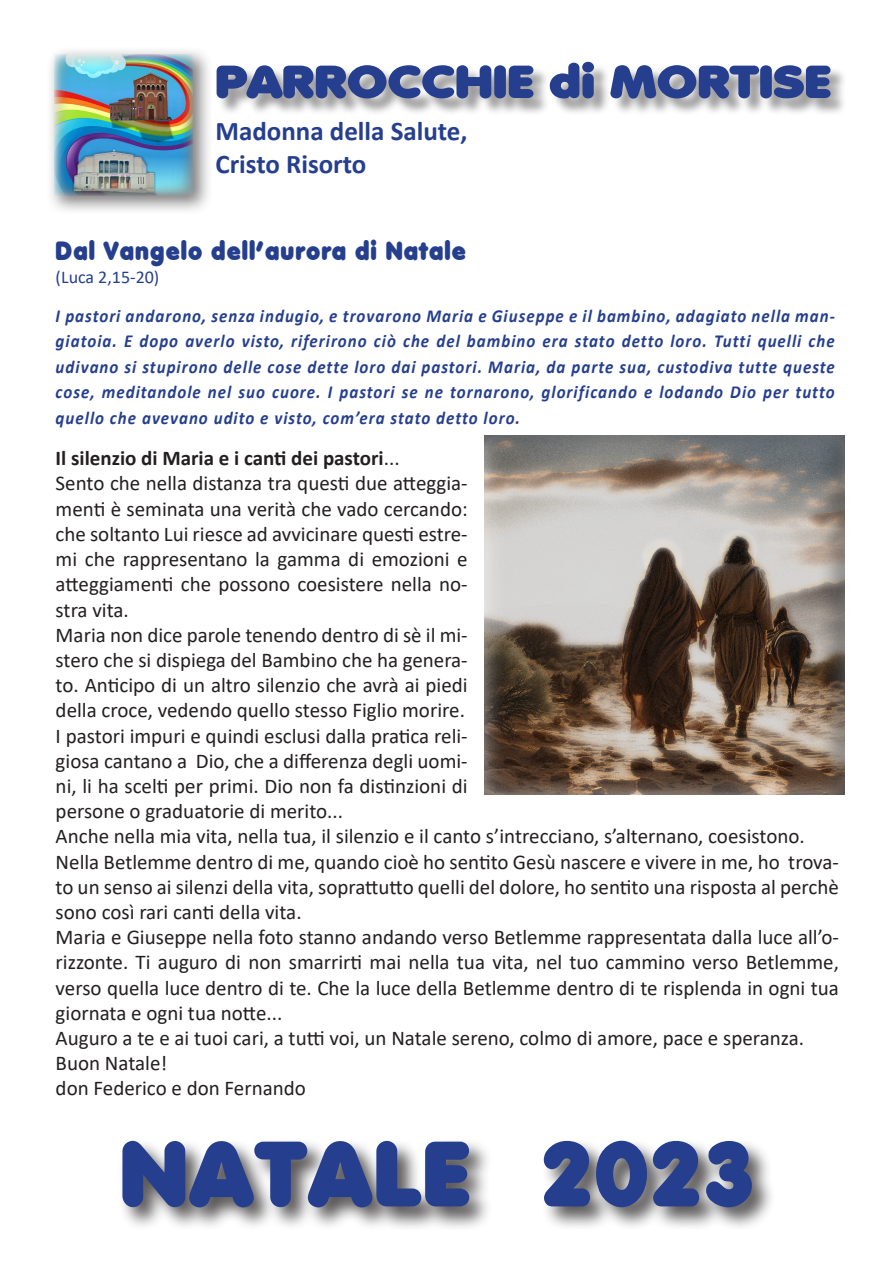
<style>
.page{position:relative;width:893px;height:1263px;background:#fff}
.page>*{position:absolute;margin:0;border:0;box-sizing:border-box;transform-origin:0 0}
.t1{font:90px "Valken";letter-spacing:.03em;color:#253f8e}
.t2{font:45px "Valken";color:#253f8e;scale:1.12 1}
.t3{font:700 27px "Calibri";color:#253f8e}
.t4{font:25.2px "Valken";letter-spacing:.05em;color:#253f8e;scale:.89 1}
.t5{font:21px/25.2px "Calibri";color:#231f20;text-align:justify}
.t6{font:700 21px "Calibri";color:#231f20}
.t7{font:italic 700 18.3px/25.5px "Calibri";letter-spacing:.06em;color:#253f8e;text-align:justify;scale:.92 1}
.t8{font:18px "Calibri";color:#253f8e}
.s1{font-weight:400}
</style>
<div class="page">
<div style="left:46px;top:46px;width:167px;height:170px;background:#231f20;opacity:.6"></div>
<img style="left:54px;top:54px;width:139px;height:141px">
<div style="left:119px;top:1138px;width:657px;height:94px;background:#231f20;opacity:.75"></div>
<div style="left:217px;top:63px;width:630px;height:53px;background:#231f20;opacity:.45"></div>
<img style="left:485px;top:435px;width:359px;height:359px">
<p class="t2" style="left:215px;top:54px;width:552px">PARROCCHIE di MORTISE</p>
<p class="t3" style="left:215px;top:112px;width:253px">Madonna della Salute,</p>
<p class="t3" style="left:215px;top:144px;width:153px">Cristo Risorto</p>
<p class="t4" style="left:56px;top:236px;width:462px">Dal Vangelo dell’aurora di Natale</p>
<p class="t8" style="left:56px;top:264px;width:105px">(Luca 2,15-20)</p>
<p class="t7" style="left:56px;top:302px;width:848px">I pastori andarono, senza indugio, e trovarono Maria e Giuseppe e il bambino, adagiato nella man&shy;giatoia. E dopo averlo visto, riferirono ciò che del bambino era stato detto loro. Tutti quelli che udivano si stupirono delle cose dette loro dai pastori. Maria, da parte sua, custodiva tutte queste cose, meditandole nel suo cuore. I pastori se ne tornarono, glorificando e lodando Dio per tutto quello che avevano udito e visto, com’era stato detto loro.</p>
<p class="t6" style="left:56px;top:443px;width:345px">Il silenzio di Maria e i canti dei pastori<span class="s1">...</span></p>
<p class="t5" style="left:56px;top:470px;width:414px">Sento che nella distanza tra questi due atteggia&shy;menti è seminata una verità che vado cercando: che soltanto Lui riesce ad avvicinare questi estre&shy;mi che rappresentano la gamma di emozioni e atteggiamenti che possono coesistere nella no&shy;stra vita.</p>
<p class="t5" style="left:56px;top:622px;width:414px">Maria non dice parole tenendo dentro di sè il mi&shy;stero che si dispiega del Bambino che ha genera&shy;to. Anticipo di un altro silenzio che avrà ai piedi della croce, vedendo quello stesso Figlio morire.</p>
<p class="t5" style="left:56px;top:722px;width:414px">I pastori impuri e quindi esclusi dalla pratica reli&shy;giosa cantano a Dio, che a differenza degli uomi&shy;ni, li ha scelti per primi. Dio non fa distinzioni di persone o graduatorie di merito...</p>
<p class="t5" style="left:56px;top:823px;width:751px">Anche nella mia vita, nella tua, il silenzio e il canto s’intrecciano, s’alternano, coesistono.</p>
<p class="t5" style="left:56px;top:848px;width:785px">Nella Betlemme dentro di me, quando cioè ho sentito Gesù nascere e vivere in me, ho trova&shy;to un senso ai silenzi della vita, soprattutto quelli del dolore, ho sentito una risposta al perchè sono così rari canti della vita.</p>
<p class="t5" style="left:56px;top:924px;width:785px">Maria e Giuseppe nella foto stanno andando verso Betlemme rappresentata dalla luce all’o&shy;rizzonte. Ti auguro di non smarrirti mai nella tua vita, nel tuo cammino verso Betlemme, verso quella luce dentro di te. Che la luce della Betlemme dentro di te risplenda in ogni tua giornata e ogni tua notte...</p>
<p class="t5" style="left:56px;top:1025px;width:750px">Auguro a te e ai tuoi cari, a tutti voi, un Natale sereno, colmo di amore, pace e speranza.</p>
<p class="t5" style="left:56px;top:1050px;width:113px">Buon Natale!</p>
<p class="t5" style="left:56px;top:1075px;width:252px">don Federico e don Fernando</p>
<p class="t1" style="left:120px;top:1118px;width:638px">NATALE 2023</p>
</div>
